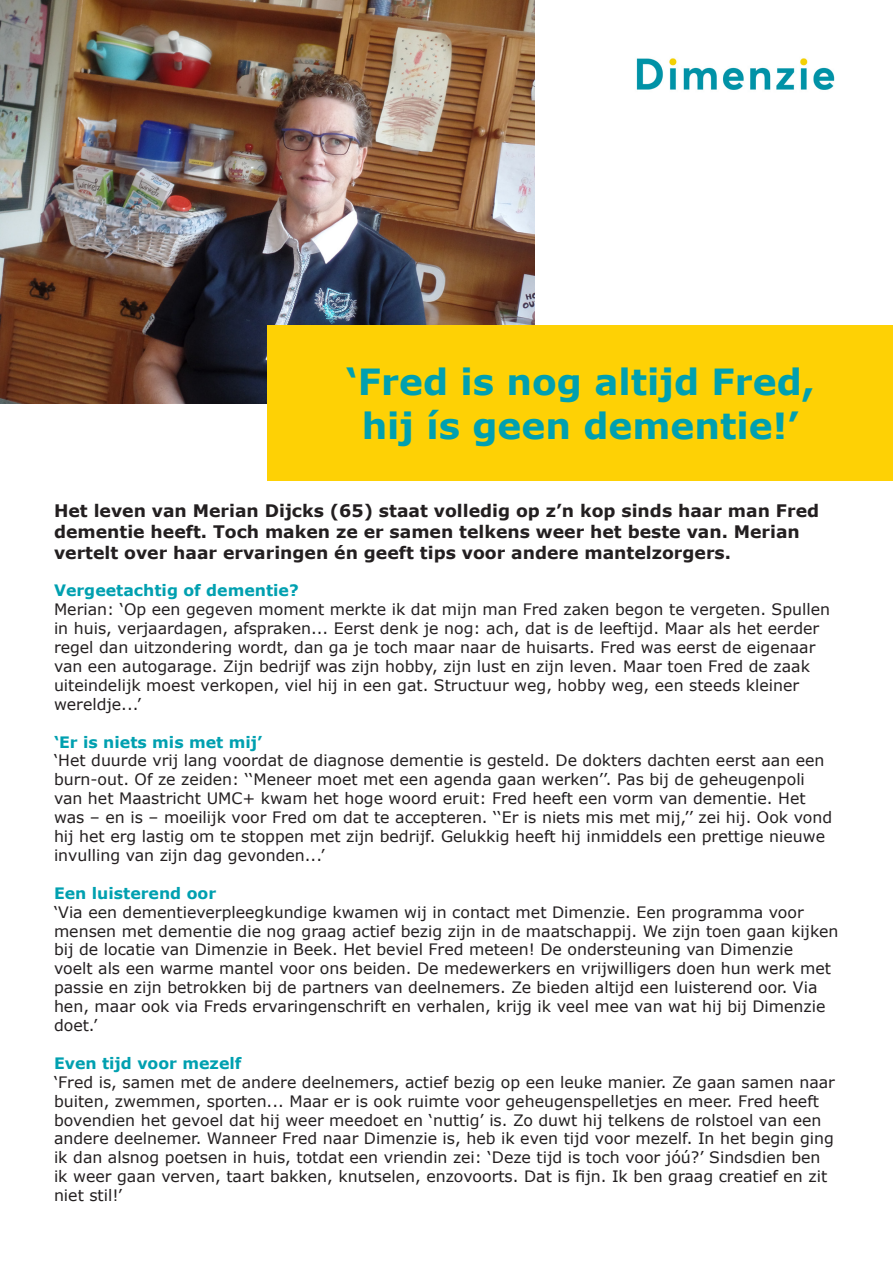
<style>
.page{position:relative;width:893px;height:1263px;background:#fff}
.page>*{position:absolute;margin:0;border:0;box-sizing:border-box;transform-origin:0 0}
.t1{font:700 36px "Verdana";color:#00a0b0}
.t2{font:700 17.25px/20.7px "Verdana";color:#231f20}
.t3{font:15.75px/18.9px "Verdana";color:#231f20}
.t4{font:700 15.75px "Verdana";color:#00a0b0}
</style>
<div class="page">
<img style="left:0;top:0;width:534px;height:403px">
<div style="left:267px;top:326px;width:626px;height:155px;background:#fed105"></div>
<img style="left:636px;top:58px;width:199px;height:32px">
<p class="t1" style="left:346px;top:357px;width:470px">‘Fred is nog altijd Fred,</p>
<p class="t1" style="left:362px;top:400px;width:439px">hij ís geen dementie!’</p>
<p class="t2" style="left:54px;top:500px;width:767px">Het leven van Merian Dijcks (65) staat volledig op z’n kop sinds haar man Fred dementie heeft. Toch maken ze er samen telkens weer het beste van. Merian vertelt over haar ervaringen én geeft tips voor andere mantelzorgers.</p>
<p class="t4" style="left:54px;top:579px;width:246px">Vergeetachtig of dementie?</p>
<p class="t3" style="left:54px;top:600px;width:778px">Merian: ‘Op een gegeven moment merkte ik dat mijn man Fred zaken begon te vergeten. Spullen in huis, verjaardagen, afspraken... Eerst denk je nog: ach, dat is de leeftijd. Maar als het eerder regel dan uitzondering wordt, dan ga je toch maar naar de huisarts. Fred was eerst de eigenaar van een autogarage. Zijn bedrijf was zijn hobby, zijn lust en zijn leven. Maar toen Fred de zaak uiteindelijk moest verkopen, viel hij in een gat. Structuur weg, hobby weg, een steeds kleiner wereldje...’</p>
<p class="t4" style="left:54px;top:731px;width:210px">‘Er is niets mis met mij’</p>
<p class="t3" style="left:54px;top:751px;width:780px">‘Het duurde vrij lang voordat de diagnose dementie is gesteld. De dokters dachten eerst aan een burn-out. Of ze zeiden: ‘‘Meneer moet met een agenda gaan werken’’. Pas bij de geheugenpoli van het Maastricht UMC+ kwam het hoge woord eruit: Fred heeft een vorm van dementie. Het was – en is – moeilijk voor Fred om dat te accepteren. ‘‘Er is niets mis met mij,’’ zei hij. Ook vond hij het erg lastig om te stoppen met zijn bedrijf. Gelukkig heeft hij inmiddels een prettige nieuwe invulling van zijn dag gevonden...’</p>
<p class="t4" style="left:54px;top:882px;width:164px">Een luisterend oor</p>
<p class="t3" style="left:54px;top:902px;width:786px">‘Via een dementieverpleegkundige kwamen wij in contact met Dimenzie. Een programma voor mensen met dementie die nog graag actief bezig zijn in de maatschappij. We zijn toen gaan kijken bij de locatie van Dimenzie in Beek. Het beviel Fred meteen! De ondersteuning van Dimenzie<br>voelt als een warme mantel voor ons beiden. De medewerkers en vrijwilligers doen hun werk met passie en zijn betrokken bij de partners van deelnemers. Ze bieden altijd een luisterend oor. Via hen, maar ook via Freds ervaringenschrift en verhalen, krijg ik veel mee van wat hij bij Dimenzie doet.’</p>
<p class="t4" style="left:54px;top:1052px;width:189px">Even tijd voor mezelf</p>
<p class="t3" style="left:54px;top:1072px;width:782px">‘Fred is, samen met de andere deelnemers, actief bezig op een leuke manier. Ze gaan samen naar buiten, zwemmen, sporten... Maar er is ook ruimte voor geheugenspelletjes en meer. Fred heeft bovendien het gevoel dat hij weer meedoet en ‘nuttig’ is. Zo duwt hij telkens de rolstoel van een andere deelnemer. Wanneer Fred naar Dimenzie is, heb ik even tijd voor mezelf. In het begin ging ik dan alsnog poetsen in huis, totdat een vriendin zei: ‘Deze tijd is toch voor jóú?’ Sindsdien ben ik weer gaan verven, taart bakken, knutselen, enzovoorts. Dat is fijn. Ik ben graag creatief en zit niet stil!’</p>
</div>
